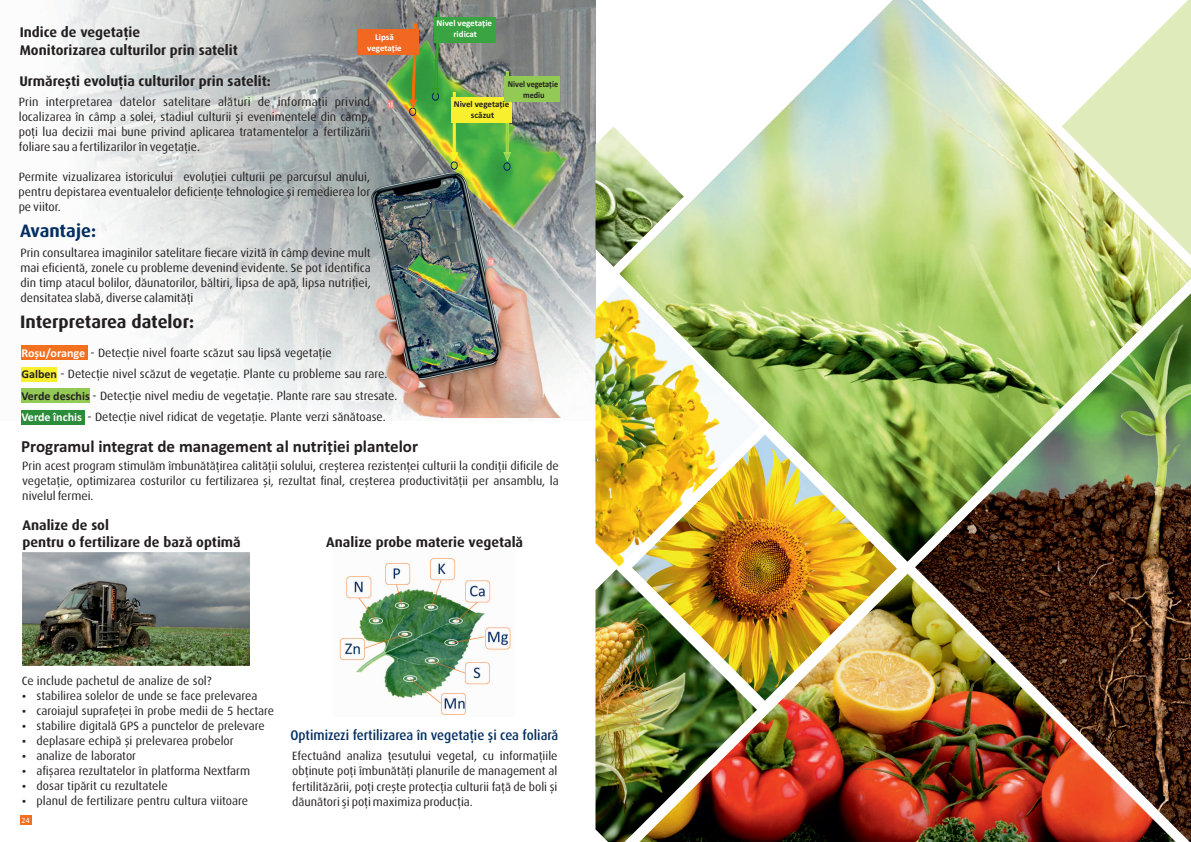
<style>
.page{position:relative;width:1191px;height:842px;background:#fff}
.page>*{position:absolute;margin:0;border:0;box-sizing:border-box;transform-origin:0 0}
.t1{font:700 18px "Dax Pro";color:#231f20}
.t2{font:700 18px "Dax Pro";color:#022e61}
.t3{font:700 17px "Calibri";color:#231f20}
.t4{font:700 14px/17.5px "Dax Pro";color:#231f20}
.t5{font:500 14px "Dax Pro";color:#022e61;scale:.93 1}
.t6{font:12px/15px "Dax Pro";color:#231f20;text-align:justify}
.t7{font:700 9px/11px "Calibri";color:#fff;text-align:center}
.t8{font:700 9px/10.8px "Calibri";color:#231f20;text-align:center}
.t9{font:700 9px/10.8px "Calibri";color:#231f20;text-align:center;scale:.91 1}
.t10{font:8px "Calibri";color:#fff}
.s1{font-family:"Calibri";font-weight:700;color:#fff}
.s2{font-family:"Calibri";font-weight:700}
.s3{font-family:"Calibri"}
</style>
<div class="page">
<img style="left:21px;top:0;width:574px;height:420px">
<img style="left:322px;top:149px;width:268px;height:268px">
<svg style="left:409px;top:24px;width:8px;height:92px"></svg>
<svg style="left:450px;top:92px;width:8px;height:78px"></svg>
<svg style="left:503px;top:71px;width:8px;height:100px"></svg>
<svg style="left:432px;top:12px;width:8px;height:89px"></svg>
<div style="left:434px;top:17px;width:61px;height:26px;background:#3aa442"></div>
<div style="left:357px;top:29px;width:61px;height:26px;background:#f36821"></div>
<div style="left:451px;top:97px;width:60px;height:26px;background:#f8ef2e"></div>
<div style="left:504px;top:76px;width:56px;height:26px;background:#93ca55"></div>
<div style="left:21px;top:345px;width:25px;height:15px;background:#f37021"></div>
<div style="left:46px;top:345px;width:42px;height:15px;background:#f37021"></div>
<div style="left:21px;top:367px;width:36px;height:14px;background:#f8ef2e"></div>
<div style="left:21px;top:388px;width:69px;height:15px;background:#93ca55"></div>
<div style="left:21px;top:410px;width:64px;height:15px;background:#2b8d3a"></div>
<div style="left:20px;top:816px;width:12px;height:9px;background:#f37021"></div>
<img style="left:339px;top:557px;width:172px;height:158px">
<img style="left:22px;top:552px;width:227px;height:113px">
<img style="left:915px;top:562px;width:276px;height:280px">
<img style="left:595px;top:569px;width:44px;height:273px">
<img style="left:619px;top:0;width:572px;height:562px">
<img style="left:595px;top:286px;width:165px;height:281px">
<img style="left:632px;top:435px;width:265px;height:266px">
<img style="left:595px;top:126px;width:89px;height:141px">
<img style="left:639px;top:574px;width:536px;height:268px">
<p class="t4" style="left:20px;top:23px;width:220px">Indice de vegetație<br>Monitorizarea culturilor prin satelit</p>
<p class="t4" style="left:19px;top:72px;width:253px">Urmărești evoluția culturilor prin satelit:</p>
<p class="t7" style="left:367px;top:31px;width:36px">Lipsă vegetație</p>
<p class="t6" style="left:19px;top:94px;width:353px">Prin interpretarea datelor satelitare alături de informații privind localizarea în câmp a solei, stadiul culturii și evenimentele din câmp, poți lua decizii mai bune privind aplicarea tratamentelor a fertilizării foliare sau a fertilizarilor în vegetație.</p>
<p class="t6" style="left:19px;top:169px;width:353px">Permite vizualizarea istoricului evoluției culturii pe parcursul anului, pentru depistarea eventualelor deficiențe tehnologice și remedierea lor pe viitor.</p>
<p class="t2" style="left:20px;top:219px;width:77px">Avantaje:</p>
<p class="t6" style="left:20px;top:245px;width:352px">Prin consultarea imaginilor satelitare fiecare vizită în câmp devine mult mai eficientă, zonele cu probleme devenind evidente. Se pot identifica din timp atacul bolilor, dăunatorilor, băltiri, lipsa de apă, lipsa nutriției, densitatea slabă, diverse calamități</p>
<p class="t1" style="left:20px;top:310px;width:175px">Interpretarea datelor:</p>
<p class="t6" style="left:21px;top:341px;width:377px;line-height:21.6px;text-align:left"><span class="s1">Roșu/orange</span> - Detecție nivel foarte scăzut sau lipsă vegetație<br><span class="s2">Galben</span> - Detecție nivel scăzut de v<span class="s3">-</span> egetație. Plante cu probleme sau rare.<br><span class="s2">Verde deschis</span> - Detecție nivel mediu de vegetație. Plante rare sau stresate.<br><span class="s1">Verde închis</span> - Detecție nivel ridicat de vegetație. Plante verzi sănătoase.</p>
<p class="t7" style="left:436px;top:18px;width:57px">Nivel vegetație ridicat</p>
<p class="t9" style="left:508px;top:78px;width:57px">Nivel vegetație mediu</p>
<p class="t8" style="left:454px;top:98px;width:57px">Nivel vegetație scăzut</p>
<p class="t3" style="left:21px;top:434px;width:398px">Programul integrat de management al nutriției plantelor</p>
<p class="t6" style="left:22px;top:458px;width:538px">Prin acest program stimulăm îmbunătățirea calității solului, creșterea rezistenței culturii la condiții dificile de vegetație, optimizarea costurilor cu fertilizarea și, rezultat final, creșterea productivității per ansamblu, la nivelul fermei.</p>
<p class="t4" style="left:22px;top:516px;width:220px">Analize de sol<br>pentru o fertilizare de bază optimă</p>
<p class="t4" style="left:326px;top:533px;width:198px">Analize probe materie vegetală</p>
<p class="t6" style="left:22px;top:673px;width:191px">Ce include pachetul de analize de sol?</p>
<p class="t6" style="left:37px;top:688px;width:222px">stabilirea solelor de unde se face prelevarea</p>
<p class="t6" style="left:37px;top:703px;width:239px">caroiajul suprafeței în probe medii de 5 hectare</p>
<p class="t6" style="left:37px;top:718px;width:230px">stabilire digitală GPS a punctelor de prelevare</p>
<p class="t6" style="left:37px;top:733px;width:199px">deplasare echipă și prelevarea probelor</p>
<p class="t6" style="left:37px;top:748px;width:101px">analize de laborator</p>
<p class="t6" style="left:37px;top:763px;width:215px">afișarea rezultatelor în platforma Nextfarm</p>
<p class="t6" style="left:37px;top:778px;width:133px">dosar tipărit cu rezultatele</p>
<p class="t6" style="left:37px;top:793px;width:213px">planul de fertilizare pentru cultura viitoare</p>
<p class="t10" style="left:22px;top:815px;width:10px">24</p>
<p class="t5" style="left:290px;top:726px;width:290px">Optimizezi fertilizarea în vegetație și cea foliară</p>
<p class="t6" style="left:292px;top:748px;width:267px">Efectuând analiza ţesutului vegetal, cu informațiile obținute poți îmbunătăţi planurile de management al fertilităzării, poți crește protecția culturii fațã de boli și dãunãtori şi poți maximiza producţia.</p>
</div>
